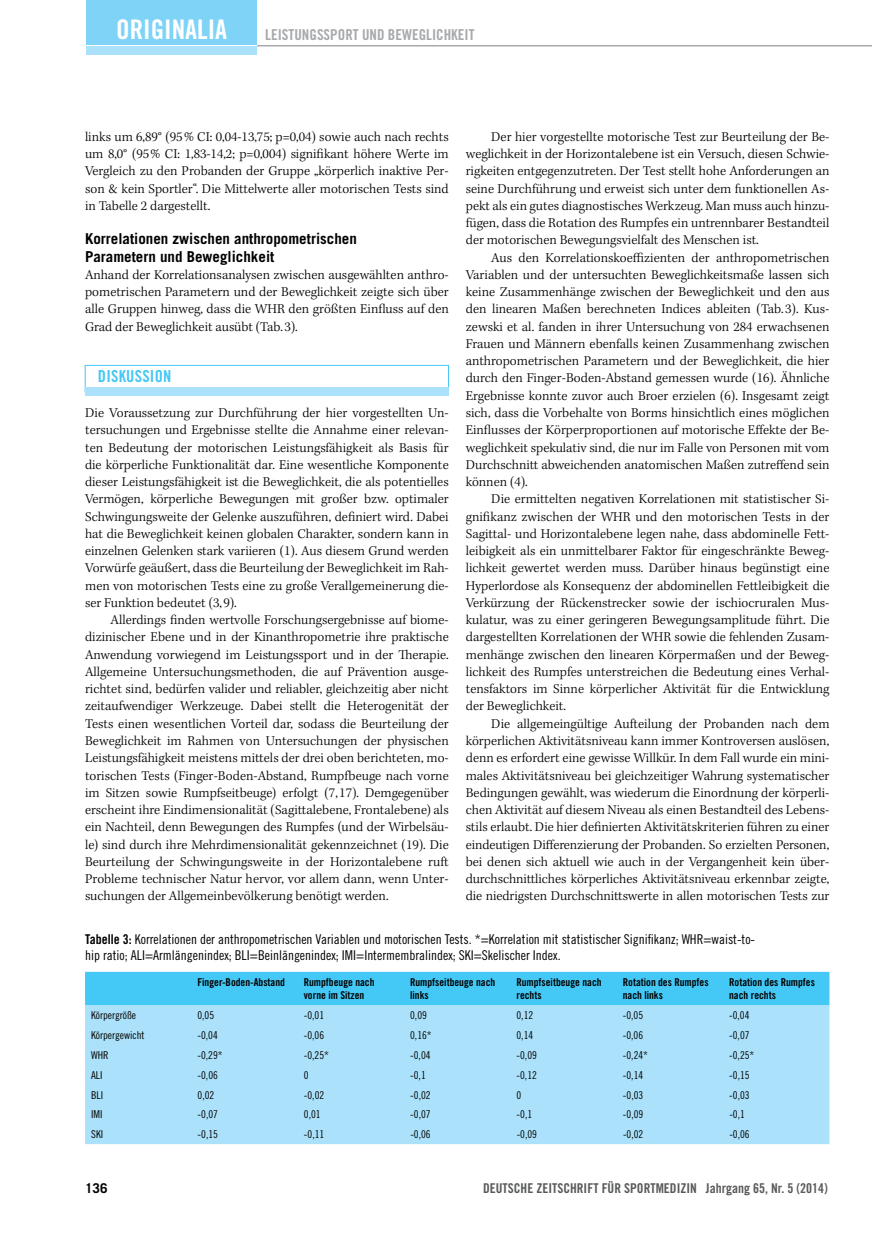
<style>
.page{position:relative;width:872px;height:1234px;background:#fff}
.page>*{position:absolute;margin:0;border:0;box-sizing:border-box;transform-origin:0 0}
.t1{font:27px "Trade Gothic LT Std Bd Cn 20";color:#fff}
.t2{font:16.5px "Trade Gothic LT Std Bd Cn 20";letter-spacing:.015em;color:#44c8f5}
.t3{font:700 15px/17.2px "Trade Gothic LT Std";color:#000}
.t4{font:15px "Trade Gothic LT Std Bd Cn 20";color:#a7a9ac}
.t5{font:300 13.8px/17.2px "Kepler Std";color:#000;text-align:justify}
.t6{font:13.5px/16.2px "Trade Gothic LT Std Cn 18";color:#000}
.t7{font:13.5px "Trade Gothic LT Std Bd Cn 20";color:#58595b}
.t8{font:700 13.5px "Trade Gothic LT Std";color:#000}
.t9{font:10.8px "Trade Gothic LT Std Cn 18";color:#000}
.t10{font:10.8px/13.8px "Trade Gothic LT Std Bd Cn 20";color:#000}
.s1{font-family:"Trade Gothic LT Std Bd Cn 20"}
</style>
<div class="page">
<div style="left:86px;top:0;width:171px;height:46px;background:#7ed3f7"></div>
<hr style="left:85px;top:45px;width:173px;height:1px;background:#fff">
<hr style="left:257px;top:45px;width:615px;height:1px;background:#a7a9ac">
<div style="left:86px;top:47px;width:171px;height:8px;background:#abe1fa"></div>
<div style="left:85px;top:971px;width:744px;height:34px;background:#44c8f5"></div>
<div style="left:85px;top:1005px;width:744px;height:138px;background:#abe1fa"></div>
<div style="left:85px;top:365px;width:364px;height:27px;border:1px solid #44c8f5"></div>
<div style="left:85px;top:387px;width:364px;height:8px;background:#abe1fa"></div>
<h1 class="t1" style="left:116px;top:13px;width:112px">ORIGINALIA</h1>
<p class="t4" style="left:265px;top:25px;width:211px">Leistungssport und Bewegli chkeit</p>
<p class="t5" style="left:85px;top:128px;width:365px">links um 6,89° (95% CI: 0,04-13,75; p=0,04) sowie auch nach rechts um 8,0° (95% CI: 1,83-14,2; p=0,004) signifikant höhere Werte im Vergleich zu den Probanden der Gruppe „körperlich inaktive Per&shy;son &amp; kein Sportler“. Die Mittelwerte aller motorischen Tests sind in Tabelle 2 dargestellt.</p>
<p class="t3" style="left:85px;top:230px;width:273px">Korrelationen zwischen anthropometrischen<br>Parametern und Beweglichkeit</p>
<p class="t5" style="left:85px;top:266px;width:365px">Anhand der Korrelationsanalysen zwischen ausgewählten anthro&shy;pometrischen Parametern und der Beweglichkeit zeigte sich über alle Gruppen hinweg, dass die WHR den größten Einfluss auf den Grad der Beweglichkeit ausübt (Tab.3).</p>
<p class="t2" style="left:98px;top:366px;width:73px">Diskussion</p>
<p class="t5" style="left:85px;top:404px;width:365px">Die Voraussetzung zur Durchführung der hier vorgestellten Un&shy;tersuchungen und Ergebnisse stellte die Annahme einer relevan&shy;ten Bedeutung der motorischen Leistungsfähigkeit als Basis für die körperliche Funktionalität dar. Eine wesentliche Komponente dieser Leistungsfähigkeit ist die Beweglichkeit, die als potentielles Vermögen, körperliche Bewegungen mit großer bzw. optimaler Schwingungsweite der Gelenke auszuführen, definiert wird. Dabei hat die Beweglichkeit keinen globalen Charakter, sondern kann in einzelnen Gelenken stark variieren (1). Aus diesem Grund werden Vorwürfe geäußert, dass die Beurteilung der Beweglichkeit im Rah&shy;men von motorischen Tests eine zu große Verallgemeinerung die&shy;ser Funktion bedeutet (3,9).</p>
<p class="t5" style="left:85px;top:611px;width:365px;text-indent:26px">Allerdings finden wertvolle Forschungsergebnisse auf biome&shy;dizinischer Ebene und in der Kinanthropometrie ihre praktische Anwendung vorwiegend im Leistungssport und in der Therapie.<br>Allgemeine Untersuchungsmethoden, die auf Prävention ausge&shy;richtet sind, bedürfen valider und reliabler, gleichzeitig aber nicht zeitaufwendiger Werkzeuge. Dabei stellt die Heterogenität der Tests einen wesentlichen Vorteil dar, sodass die Beurteilung der Beweglichkeit im Rahmen von Untersuchungen der physischen Leistungsfähigkeit meistens mittels der drei oben berichteten, mo&shy;torischen Tests (Finger-Boden-Abstand, Rumpfbeuge nach vorne im Sitzen sowie Rumpfseitbeuge) erfolgt (7,17). Demgegenüber erscheint ihre Eindimensionalität (Sagittalebene, Frontalebene) als ein Nachteil, denn Bewegungen des Rumpfes (und der Wirbelsäu&shy;le) sind durch ihre Mehrdimensionalität gekennzeichnet (19). Die Beurteilung der Schwingungsweite in der Horizontalebene ruft Probleme technischer Natur hervor, vor allem dann, wenn Unter&shy;suchungen der Allgemeinbevölkerung benötigt werden.</p>
<p class="t5" style="left:466px;top:128px;width:365px;text-indent:26px">Der hier vorgestellte motorische Test zur Beurteilung der Be&shy;weglichkeit in der Horizontalebene ist ein Versuch, diesen Schwie&shy;rigkeiten entgegenzutreten. Der Test stellt hohe Anforderungen an seine Durchführung und erweist sich unter dem funktionellen As&shy;pekt als ein gutes diagnostisches Werkzeug. Man muss auch hinzu&shy;fügen, dass die Rotation des Rumpfes ein untrennbarer Bestandteil der motorischen Bewegungsvielfalt des Menschen ist.</p>
<p class="t5" style="left:466px;top:249px;width:365px;text-indent:26px">Aus den Korrelationskoeffizienten der anthropometrischen Variablen und der untersuchten Beweglichkeitsmaße lassen sich keine Zusammenhänge zwischen der Beweglichkeit und den aus den linearen Maßen berechneten Indices ableiten (Tab.3). Kus&shy;zewski et al. fanden in ihrer Untersuchung von 284 erwachsenen Frauen und Männern ebenfalls keinen Zusammenhang zwischen anthropometrischen Parametern und der Beweglichkeit, die hier durch den Finger-Boden-Abstand gemessen wurde (16). Ähnliche Ergebnisse konnte zuvor auch Broer erzielen (6). Insgesamt zeigt sich, dass die Vorbehalte von Borms hinsichtlich eines möglichen Einflusses der Körperproportionen auf motorische Effekte der Be&shy;weglichkeit spekulativ sind, die nur im Falle von Personen mit vom Durchschnitt abweichenden anatomischen Maßen zutreffend sein können (4).</p>
<p class="t5" style="left:466px;top:491px;width:365px;text-indent:26px">Die ermittelten negativen Korrelationen mit statistischer Si&shy;gnifikanz zwischen der WHR und den motorischen Tests in der Sagittal- und Horizontalebene legen nahe, dass abdominelle Fett&shy;leibigkeit als ein unmittelbarer Faktor für eingeschränkte Beweg&shy;lichkeit gewertet werden muss. Darüber hinaus begünstigt eine Hyperlordose als Konsequenz der abdominellen Fettleibigkeit die Verkürzung der Rückenstrecker sowie der ischiocruralen Mus&shy;kulatur, was zu einer geringeren Bewegungsamplitude führt. Die dargestellten Korrelationen der WHR sowie die fehlenden Zusam&shy;menhänge zwischen den linearen Körpermaßen und der Beweg&shy;lichkeit des Rumpfes unterstreichen die Bedeutung eines Verhal&shy;tensfaktors im Sinne körperlicher Aktivität für die Entwicklung der Beweglichkeit.</p>
<p class="t5" style="left:466px;top:715px;width:365px;text-indent:26px">Die allgemeingültige Aufteilung der Probanden nach dem körperlichen Aktivitätsniveau kann immer Kontroversen auslösen, denn es erfordert eine gewisse Willkür. In dem Fall wurde ein mini&shy;males Aktivitätsniveau bei gleichzeitiger Wahrung systematischer Bedingungen gewählt, was wiederum die Einordnung der körperli&shy;chen Aktivität auf diesem Niveau als einen Bestandteil des Lebens&shy;stils erlaubt. Die hier definierten Aktivitätskriterien führen zu einer eindeutigen Differenzierung der Probanden. So erzielten Personen, bei denen sich aktuell wie auch in der Vergangenheit kein über&shy;durchschnittliches körperliches Aktivitätsniveau erkennbar zeigte, die niedrigsten Durchschnittswerte in allen motorischen Tests zur</p>
<p class="t6" style="left:85px;top:930px;width:671px"><span class="s1">Tabelle 3:</span> Korrelationen der anthropometrischen Variablen und motorischen Tests. *=Korrelation mit statistischer Signifikanz; WHR=waist-to&shy;hip ratio; ALI=Armlängenindex; BLI=Beinlängenindex; IMI=Intermembralindex; SKI=Skelischer Index.</p>
<p class="t10" style="left:197px;top:974px;width:89px">Finger-Boden-Abstand</p>
<p class="t10" style="left:304px;top:974px;width:72px">Rumpfbeuge nach vorne im Sitzen</p>
<p class="t10" style="left:410px;top:974px;width:87px">Rumpfseitbeuge nach links</p>
<p class="t10" style="left:516px;top:974px;width:87px">Rumpfseitbeuge nach rechts</p>
<p class="t10" style="left:623px;top:974px;width:87px">Rotation des Rumpfes nach links</p>
<p class="t10" style="left:729px;top:974px;width:87px">Rotation des Rumpfes nach rechts</p>
<p class="t9" style="left:91px;top:1008px;width:46px">Körpergröße</p>
<p class="t9" style="left:197px;top:1008px;width:18px">0,05</p>
<p class="t9" style="left:304px;top:1008px;width:22px">-0,01</p>
<p class="t9" style="left:410px;top:1008px;width:18px">0,09</p>
<p class="t9" style="left:516px;top:1008px;width:18px">0,12</p>
<p class="t9" style="left:623px;top:1008px;width:22px">-0,05</p>
<p class="t9" style="left:729px;top:1008px;width:22px">-0,04</p>
<p class="t9" style="left:91px;top:1028px;width:55px">Körpergewicht</p>
<p class="t9" style="left:197px;top:1028px;width:22px">-0,04</p>
<p class="t9" style="left:304px;top:1028px;width:22px">-0,06</p>
<p class="t9" style="left:410px;top:1028px;width:23px">0,16*</p>
<p class="t9" style="left:516px;top:1028px;width:18px">0,14</p>
<p class="t9" style="left:623px;top:1028px;width:22px">-0,06</p>
<p class="t9" style="left:729px;top:1028px;width:22px">-0,07</p>
<p class="t9" style="left:91px;top:1048px;width:19px">WHR</p>
<p class="t9" style="left:197px;top:1048px;width:27px">-0,29*</p>
<p class="t9" style="left:304px;top:1048px;width:27px">-0,25*</p>
<p class="t9" style="left:410px;top:1048px;width:22px">-0,04</p>
<p class="t9" style="left:516px;top:1048px;width:22px">-0,09</p>
<p class="t9" style="left:623px;top:1048px;width:27px">-0,24*</p>
<p class="t9" style="left:729px;top:1048px;width:27px">-0,25*</p>
<p class="t9" style="left:91px;top:1068px;width:13px">ALI</p>
<p class="t9" style="left:197px;top:1068px;width:22px">-0,06</p>
<p class="t9" style="left:304px;top:1068px;width:6px">0</p>
<p class="t9" style="left:410px;top:1068px;width:17px">-0,1</p>
<p class="t9" style="left:516px;top:1068px;width:22px">-0,12</p>
<p class="t9" style="left:623px;top:1068px;width:22px">-0,14</p>
<p class="t9" style="left:729px;top:1068px;width:22px">-0,15</p>
<p class="t9" style="left:91px;top:1087px;width:13px">BLI</p>
<p class="t9" style="left:198px;top:1087px;width:18px">0,02</p>
<p class="t9" style="left:304px;top:1087px;width:22px">-0,02</p>
<p class="t9" style="left:410px;top:1087px;width:22px">-0,02</p>
<p class="t9" style="left:516px;top:1087px;width:6px">0</p>
<p class="t9" style="left:623px;top:1087px;width:22px">-0,03</p>
<p class="t9" style="left:729px;top:1087px;width:22px">-0,03</p>
<p class="t9" style="left:91px;top:1107px;width:13px">IMI</p>
<p class="t9" style="left:198px;top:1107px;width:22px">-0,07</p>
<p class="t9" style="left:304px;top:1107px;width:18px">0,01</p>
<p class="t9" style="left:410px;top:1107px;width:22px">-0,07</p>
<p class="t9" style="left:516px;top:1107px;width:17px">-0,1</p>
<p class="t9" style="left:623px;top:1107px;width:22px">-0,09</p>
<p class="t9" style="left:729px;top:1107px;width:17px">-0,1</p>
<p class="t9" style="left:91px;top:1127px;width:13px">SKI</p>
<p class="t9" style="left:198px;top:1127px;width:22px">-0,15</p>
<p class="t9" style="left:304px;top:1127px;width:22px">-0,11</p>
<p class="t9" style="left:410px;top:1127px;width:22px">-0,06</p>
<p class="t9" style="left:516px;top:1127px;width:22px">-0,09</p>
<p class="t9" style="left:623px;top:1127px;width:22px">-0,02</p>
<p class="t9" style="left:729px;top:1127px;width:22px">-0,06</p>
<p class="t8" style="left:85px;top:1179px;width:24px">136</p>
<p class="t7" style="left:483px;top:1179px;width:346px">Deutsche Zeitschrift für Sportmedizin Jahrgang 65, Nr. 5 (2014)</p>
</div>
